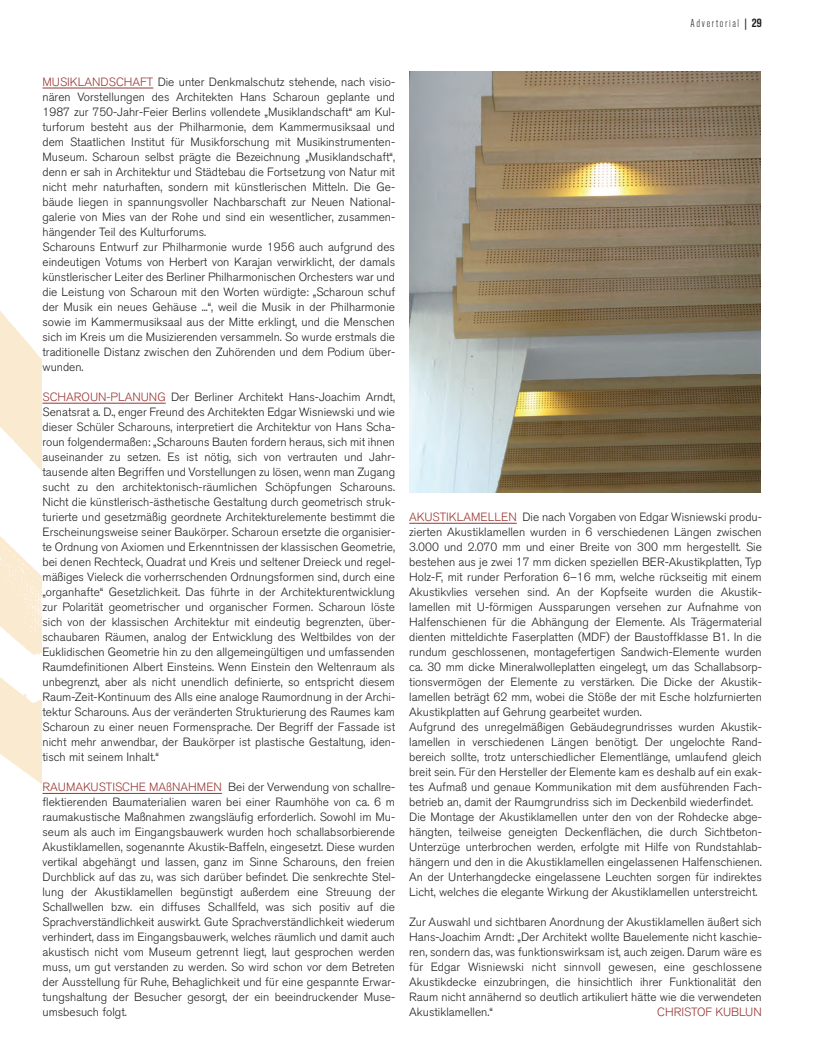
<style>
.page{position:relative;width:815px;height:1053px;background:#fff}
.page>*{position:absolute;margin:0;border:0;box-sizing:border-box;transform-origin:0 0}
.t1{font:300 11.88px/15px "Akzidenz Grotesk BQ";color:#231f20;text-align:justify}
.t2{font:300 11.88px "Akzidenz Grotesk BQ";color:#963834}
.t3{font:300 condensed 11.25px "Akzidenz Grotesk BE";letter-spacing:.15em;color:#231f20}
.s1{font-weight:700}
.s2{font-weight:700;font-size:12.5px}
.s3{color:#963834}
</style>
<div class="page">
<img style="left:0;top:310px;width:42px;height:474px">
<hr style="left:43px;top:88px;width:110px;height:1px;background:#963834">
<hr style="left:43px;top:403px;width:123px;height:1px;background:#963834">
<hr style="left:43px;top:793px;width:179px;height:1px;background:#963834">
<img style="left:409px;top:71px;width:352px;height:421px">
<hr style="left:409px;top:523px;width:108px;height:1px;background:#963834">
<p class="t3" style="left:691px;top:19px;width:73px">Advertorial <span class="s1">|</span> <span class="s2">29</span></p>
<p class="t1" style="left:43px;top:76px;width:354px;text-align:left"><span class="s3">MUSIKLANDSCHAFT</span> Die unter Denkmalschutz stehende, nach visio&shy;nären Vorstellungen des Architekten Hans Scharoun geplante und 1987 zur 750-Jahr-Feier Berlins vollendete „Musiklandschaft“ am Kul&shy;turforum besteht aus der Philharmonie, dem Kammermusiksaal und dem Staatlichen Institut für Musikforschung mit Musikinstrumenten-Museum. Scharoun selbst prägte die Bezeichnung „Musiklandschaft“, denn er sah in Architektur und Städtebau die Fortsetzung von Natur mit nicht mehr naturhaften, sondern mit künstlerischen Mitteln. Die Ge&shy;bäude liegen in spannungsvoller Nachbarschaft zur Neuen National&shy;galerie von Mies van der Rohe und sind ein wesentlicher, zusammen&shy;hängender Teil des Kulturforums.<br>Scharouns Entwurf zur Philharmonie wurde 1956 auch aufgrund des eindeutigen Votums von Herbert von Karajan verwirklicht, der damals künstlerischer Leiter des Berliner Philharmonischen Orchesters war und die Leistung von Scharoun mit den Worten würdigte: „Scharoun schuf der Musik ein neues Gehäuse ...“, weil die Musik in der Philharmonie sowie im Kammermusiksaal aus der Mitte erklingt, und die Menschen sich im Kreis um die Musizierenden versammeln. So wurde erstmals die traditionelle Distanz zwischen den Zuhörenden und dem Podium über&shy;wunden.</p>
<p class="t1" style="left:43px;top:391px;width:354px"><span class="s3">SCHAROUN-PLANUNG</span> Der Berliner Architekt Hans-Joachim Arndt, Senatsrat a. D., enger Freund des Architekten Edgar Wisniewski und wie dieser Schüler Scharouns, interpretiert die Architektur von Hans Scha&shy;roun folgendermaßen: „Scharouns Bauten fordern heraus, sich mit ihnen auseinander zu setzen. Es ist nötig, sich von vertrauten und Jahr&shy;tausende alten Begriffen und Vorstellungen zu lösen, wenn man Zugang sucht zu den architektonisch-räumlichen Schöpfungen Scharouns.<br>Nicht die künstlerisch-ästhetische Gestaltung durch geometrisch struk&shy;turierte und gesetzmäßig geordnete Architekturelemente bestimmt die Erscheinungsweise seiner Baukörper. Scharoun ersetzte die organisier&shy;te Ordnung von Axiomen und Erkenntnissen der klassischen Geometrie, bei denen Rechteck, Quadrat und Kreis und seltener Dreieck und regel&shy;mäßiges Vieleck die vorherrschenden Ordnungsformen sind, durch eine „organhafte“ Gesetzlichkeit. Das führte in der Architekturentwicklung zur Polarität geometrischer und organischer Formen. Scharoun löste sich von der klassischen Architektur mit eindeutig begrenzten, über&shy;schaubaren Räumen, analog der Entwicklung des Weltbildes von der Euklidischen Geometrie hin zu den allgemeingültigen und umfassenden Raumdefinitionen Albert Einsteins. Wenn Einstein den Weltenraum als unbegrenzt, aber als nicht unendlich definierte, so entspricht diesem Raum-Zeit-Kontinuum des Alls eine analoge Raumordnung in der Archi&shy;tektur Scharouns. Aus der veränderten Strukturierung des Raumes kam Scharoun zu einer neuen Formensprache. Der Begriff der Fassade ist nicht mehr anwendbar, der Baukörper ist plastische Gestaltung, iden&shy;tisch mit seinem Inhalt.“</p>
<p class="t1" style="left:43px;top:781px;width:354px"><span class="s3">RAUMAKUSTISCHE MAßNAHMEN</span> Bei der Verwendung von schallre&shy;flektierenden Baumaterialien waren bei einer Raumhöhe von ca. 6 m raumakustische Maßnahmen zwangsläufig erforderlich. Sowohl im Mu&shy;seum als auch im Eingangsbauwerk wurden hoch schallabsorbierende Akustiklamellen, sogenannte Akustik-Baffeln, eingesetzt. Diese wurden vertikal abgehängt und lassen, ganz im Sinne Scharouns, den freien Durchblick auf das zu, was sich darüber befindet. Die senkrechte Stel&shy;lung der Akustiklamellen begünstigt außerdem eine Streuung der Schallwellen bzw. ein diffuses Schallfeld, was sich positiv auf die Sprachverständlichkeit auswirkt. Gute Sprachverständlichkeit wiederum verhindert, dass im Eingangsbauwerk, welches räumlich und damit auch akustisch nicht vom Museum getrennt liegt, laut gesprochen werden muss, um gut verstanden zu werden. So wird schon vor dem Betreten der Ausstellung für Ruhe, Behaglichkeit und für eine gespannte Erwar&shy;tungshaltung der Besucher gesorgt, der ein beeindruckender Muse&shy;umsbesuch folgt.</p>
<p class="t1" style="left:409px;top:511px;width:354px;text-align:left"><span class="s3">AKUSTIKLAMELLEN</span> Die nach Vorgaben von Edgar Wisniewski produ&shy;zierten Akustiklamellen wurden in 6 verschiedenen Längen zwischen 3.000 und 2.070 mm und einer Breite von 300 mm hergestellt. Sie bestehen aus je zwei 17 mm dicken speziellen BER-Akustikplatten, Typ Holz-F, mit runder Perforation 6–16 mm, welche rückseitig mit einem Akustikvlies versehen sind. An der Kopfseite wurden die Akustik&shy;lamellen mit U-förmigen Aussparungen versehen zur Aufnahme von Halfenschienen für die Abhängung der Elemente. Als Trägermaterial dienten mitteldichte Faserplatten (MDF) der Baustoffklasse B1. In die rundum geschlossenen, montagefertigen Sandwich-Elemente wurden ca. 30 mm dicke Mineralwolleplatten eingelegt, um das Schallabsorp&shy;tionsvermögen der Elemente zu verstärken. Die Dicke der Akustik&shy;lamellen beträgt 62 mm, wobei die Stöße der mit Esche holzfurnierten Akustikplatten auf Gehrung gearbeitet wurden.<br>Aufgrund des unregelmäßigen Gebäudegrundrisses wurden Akustik&shy;lamellen in verschiedenen Längen benötigt. Der ungelochte Rand&shy;bereich sollte, trotz unterschiedlicher Elementlänge, umlaufend gleich breit sein. Für den Hersteller der Elemente kam es deshalb auf ein exak&shy;tes Aufmaß und genaue Kommunikation mit dem ausführenden Fach&shy;betrieb an, damit der Raumgrundriss sich im Deckenbild wiederfindet.<br>Die Montage der Akustiklamellen unter den von der Rohdecke abge&shy;hängten, teilweise geneigten Deckenflächen, die durch Sichtbeton-Unterzüge unterbrochen werden, erfolgte mit Hilfe von Rundstahlab&shy;hängern und den in die Akustiklamellen eingelassenen Halfenschienen.<br>An der Unterhangdecke eingelassene Leuchten sorgen für indirektes Licht, welches die elegante Wirkung der Akustiklamellen unterstreicht.</p>
<p class="t1" style="left:409px;top:916px;width:354px">Zur Auswahl und sichtbaren Anordnung der Akustiklamellen äußert sich Hans-Joachim Arndt: „Der Architekt wollte Bauelemente nicht kaschie&shy;ren, sondern das, was funktionswirksam ist, auch zeigen. Darum wäre es für Edgar Wisniewski nicht sinnvoll gewesen, eine geschlossene Akustikdecke einzubringen, die hinsichtlich ihrer Funktionalität den Raum nicht annähernd so deutlich artikuliert hätte wie die verwendeten Akustiklamellen.“</p>
<p class="t2" style="left:657px;top:1007px;width:106px">CHRISTOF KUBLUN</p>
</div>
